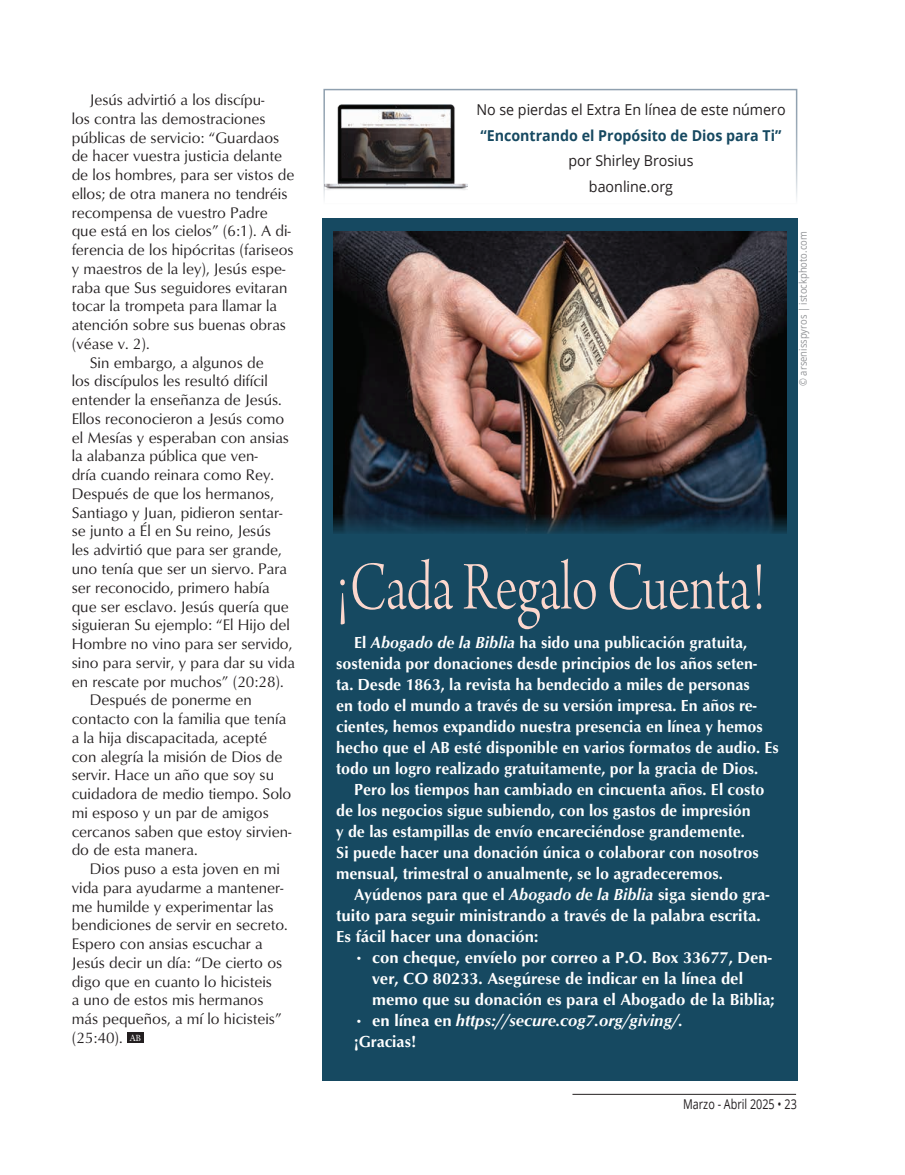
<style>
.page{position:relative;width:905px;height:1175px;background:#fff}
.page>*{position:absolute;margin:0;border:0;box-sizing:border-box;transform-origin:0 0}
.Article_-_Title_-_Arno_Pro{font:72px "Arno Pro Light Display";letter-spacing:-.005em;color:#fcd7cd;scale:.8 1}
.Article_-_Main_text_10_5x13{font:700 16.5px/21px "Optimum";color:#fff;scale:.96 1}
.Article_-_Main_text_10_5x13-2{font:700 16.5px/21px "Optimum";color:#fff}
.t1{font:italic 700 16.5px "Optimum";color:#fff}
.Article_-_Main_text_10_5x12_5{font:15.75px/18.8px "Optimum";color:#231f20}
.t2{font:15px "Open Sans";color:#231f20;scale:.95 1}
.t3{font:700 15px "Open Sans";color:#164961;scale:.95 1}
.t4{font:13.5px "Open Sans";color:#231f20;scale:.8 1}
.t5{font:10.5px "Open Sans";color:#939598;scale:.9 1}
.t6{font:9px "Galliard Pro";color:#fff;scale:.96 1}
.s1{font-style:italic}
.s2{font-style:normal}
</style>
<div class="page">
<hr style="left:572px;top:1094px;width:224px;height:1px;background:#231f20">
<div style="left:322px;top:218px;width:475px;height:862px;background:#164961"></div>
<img style="left:333px;top:232px;width:453px;height:301px">
<div style="left:127px;top:1032px;width:17px;height:11px;background:#231f20"></div>
<div style="left:323px;top:89px;width:474px;height:115px;background:#fff;border:2px solid #8fa0af"></div>
<img style="left:324px;top:105px;width:144px;height:85px">
<p class="Article_-_Main_text_10_5x12_5" style="left:72px;top:90px;width:224px;text-indent:18px">Jesús advirtió a los discípu-<br>los contra las demostraciones públicas de servicio: “Guardaos de hacer vuestra justicia delante de los hombres, para ser vistos de ellos; de otra manera no tendréis recompensa de vuestro Padre que está en los cielos” (6:1). A di&shy;ferencia de los hipócritas (fariseos y maestros de la ley), Jesús espe&shy;raba que Sus seguidores evitaran tocar la trompeta para llamar la atención sobre sus buenas obras (véase v. 2).</p>
<p class="Article_-_Main_text_10_5x12_5" style="left:72px;top:352px;width:225px;text-indent:18px">Sin embargo, a algunos de<br>los discípulos les resultó difícil entender la enseñanza de Jesús.<br>Ellos reconocieron a Jesús como el Mesías y esperaban con ansias la alabanza pública que ven-<br>dría cuando reinara como Rey.<br>Después de que los hermanos,<br>Santiago y Juan, pidieron sentar&shy;se junto a Él en Su reino, Jesús<br>les advirtió que para ser grande, uno tenía que ser un siervo. Para ser reconocido, primero había que ser esclavo. Jesús quería que siguieran Su ejemplo: “El Hijo del<br>Hombre no vino para ser servido, sino para servir, y para dar su vida en rescate por muchos” (20:28).</p>
<p class="Article_-_Main_text_10_5x12_5" style="left:72px;top:690px;width:221px;text-indent:18px">Después de ponerme en contacto con la familia que tenía a la hija discapacitada, acepté con alegría la misión de Dios de servir. Hace un año que soy su cuidadora de medio tiempo. Solo mi esposo y un par de amigos cercanos saben que estoy sirvien&shy;do de esta manera.</p>
<p class="Article_-_Main_text_10_5x12_5" style="left:72px;top:859px;width:217px;text-indent:18px">Dios puso a esta joven en mi vida para ayudarme a mantener&shy;me humilde y experimentar las bendiciones de servir en secreto.<br>Espero con ansias escuchar a<br>Jesús decir un día: “De cierto os digo que en cuanto lo hicisteis<br>a uno de estos mis hermanos más pequeños, a mí lo hicisteis” (25:40).</p>
<p class="t6" style="left:130px;top:1031px;width:14px">AB</p>
<p class="t2" style="left:476px;top:99px;width:327px">No se pierdas el Extra En línea de este número</p>
<p class="t3" style="left:480px;top:124px;width:318px">“Encontrando el Propósito de Dios para Ti”</p>
<p class="t2" style="left:568px;top:150px;width:133px">por Shirley Brosius</p>
<p class="t2" style="left:589px;top:176px;width:90px">baonline.org</p>
<p class="t5" style="left:795px;top:386px;width:173px;rotate:-90deg">© arsenisspyros | istockphoto.com</p>
<p class="Article_-_Title_-_Arno_Pro" style="left:336px;top:548px;width:538px">¡Cada Regalo Cuenta!</p>
<p class="Article_-_Main_text_10_5x13" style="left:336px;top:632px;width:462px;text-indent:18px">El <span class="s1">Abogado de la Biblia</span> ha sido una publicación gratuita, sostenida por donaciones desde principios de los años seten-<br>ta. Desde 1863, la revista ha bendecido a miles de personas<br>en todo el mundo a través de su versión impresa. En años re&shy;cientes, hemos expandido nuestra presencia en línea y hemos hecho que el AB esté disponible en varios formatos de audio. Es todo un logro realizado gratuitamente, por la gracia de Dios.</p>
<p class="Article_-_Main_text_10_5x13" style="left:336px;top:779px;width:448px;text-indent:18px">Pero los tiempos han cambiado en cincuenta años. El costo de los negocios sigue subiendo, con los gastos de impresión<br>y de las estampillas de envío encareciéndose grandemente.<br>Si puede hacer una donación única o colaborar con nosotros mensual, trimestral o anualmente, se lo agradeceremos.</p>
<p class="Article_-_Main_text_10_5x13" style="left:336px;top:884px;width:453px;text-indent:18px">Ayúdenos para que el <span class="s1">Abogado de la Biblia</span> siga siendo gra&shy;tuito para seguir ministrando a través de la palabra escrita.<br>Es fácil hacer una donación:</p>
<p class="Article_-_Main_text_10_5x13-2" style="left:372px;top:947px;width:404px;text-indent:-18px">• con cheque, envíelo por correo a P.O. Box 33677, Den&shy;ver, CO 80233. Asegúrese de indicar en la línea del memo que su donación es para el Abogado de la Biblia;</p>
<p class="t1" style="left:354px;top:1011px;width:330px"><span class="s2">• en línea en</span> https://secure.cog7.org/giving/.</p>
<p class="Article_-_Main_text_10_5x13" style="left:354px;top:1031px;width:66px">¡Gracias!</p>
<p class="t4" style="left:683px;top:1095px;width:144px">Marzo - Abril 2025 • 23</p>
</div>
